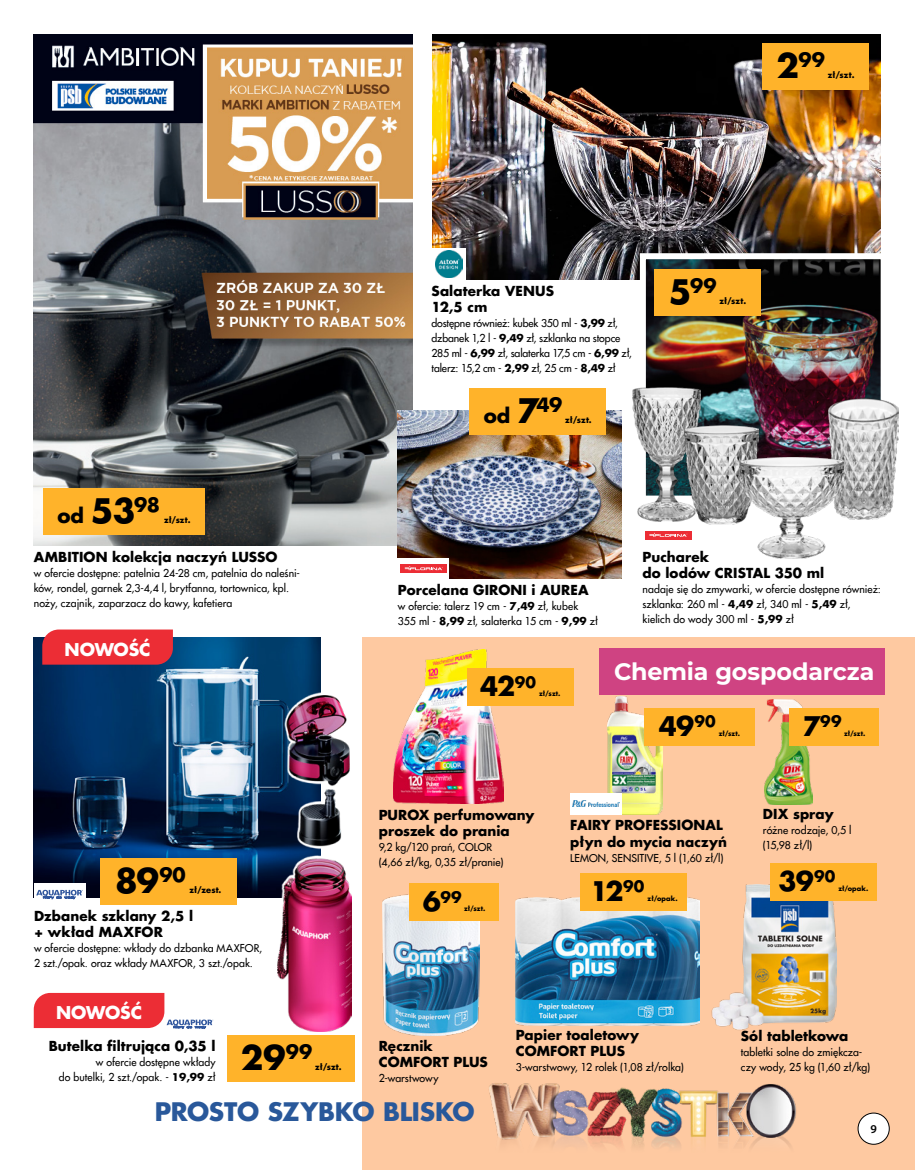
<style>
.page{position:relative;width:915px;height:1170px;background:#fff}
.page>*{position:absolute;margin:0;border:0;box-sizing:border-box;transform-origin:0 0}
.t1{font:700 33px "Futura Pl";color:#000}
.t2{font:700 26.4px "Futura Pl";letter-spacing:-.04em;color:#000}
.t3{font:700 24.9px "Futura Pl";letter-spacing:-.01em;color:#29589a}
.t4{font:700 23.85px "Montserrat";letter-spacing:-.005em;color:#fff}
.t5{font:700 19.8px "Futura Pl";color:#000}
.t6{font:700 19.2px "Futura Pl";color:#000}
.t7{font:700 17.25px "Futura Pl";letter-spacing:-.015em;color:#fff}
.t8{font:700 15.45px "Futura Pl";color:#000}
.t9{font:700 13.5px/16.2px "Futura Pl";letter-spacing:.005em;color:#000}
.t10{font:600 12px "Myriad Pro";color:#000}
.t11{font:10.5px/15px "Futura Pl";letter-spacing:.005em;color:#000}
.t12{font:700 8.25px "Futura Pl";letter-spacing:.01em;color:#000}
.t13{font:700 6.6px "Futura Pl";letter-spacing:.01em;color:#000}
.s1{font-size:33px}
.s2{font-weight:700}
.s3{font-size:26.4px}
</style>
<div class="page">
<div style="left:362px;top:637px;width:552px;height:532px;background:#fec9a1"></div>
<img style="left:432px;top:34px;width:448px;height:246px">
<img style="left:34px;top:34px;width:379px;height:511px">
<img style="left:34px;top:638px;width:286px;height:259px">
<img style="left:398px;top:410px;width:223px;height:168px">
<img style="left:636px;top:250px;width:245px;height:207px">
<img style="left:632px;top:387px;width:67px;height:134px">
<img style="left:684px;top:425px;width:73px;height:99px">
<img style="left:828px;top:399px;width:70px;height:120px">
<svg style="left:275px;top:692px;width:57px;height:340px"></svg>
<img style="left:277px;top:695px;width:75px;height:336px">
<img style="left:738px;top:457px;width:105px;height:102px">
<img style="left:764px;top:700px;width:48px;height:104px">
<img style="left:607px;top:696px;width:55px;height:118px">
<img style="left:515px;top:897px;width:184px;height:127px">
<img style="left:393px;top:649px;width:110px;height:154px">
<img style="left:382px;top:894px;width:97px;height:141px">
<img style="left:711px;top:884px;width:125px;height:146px">
<div style="left:34px;top:883px;width:51px;height:21px;background:#fff"></div>
<svg style="left:36px;top:889px;width:47px;height:9px"></svg>
<div style="left:398px;top:558px;width:51px;height:21px;background:#fff"></div>
<div style="left:400px;top:564px;width:46px;height:9px;background:#ec2d35"></div>
<svg style="left:404px;top:566px;width:38px;height:4px"></svg>
<div style="left:431px;top:248px;width:35px;height:32px;background:#fff"></div>
<img style="left:435px;top:250px;width:27px;height:27px">
<div style="left:644px;top:531px;width:47px;height:8px;background:#ec2d35"></div>
<svg style="left:649px;top:533px;width:38px;height:4px"></svg>
<div style="left:570px;top:792px;width:51px;height:22px;background:#fff"></div>
<img style="left:572px;top:800px;width:47px;height:6px">
<div style="left:42px;top:629px;width:131px;height:35px;background:#ec2d35"></div>
<svg style="left:34px;top:992px;width:179px;height:36px"></svg>
<div style="left:43px;top:488px;width:162px;height:47px;background:#ffb32a"></div>
<div style="left:762px;top:43px;width:106px;height:47px;background:#ffb32a"></div>
<div style="left:654px;top:269px;width:106px;height:46px;background:#ffb32a"></div>
<div style="left:469px;top:388px;width:136px;height:47px;background:#ffb32a"></div>
<div style="left:100px;top:858px;width:136px;height:47px;background:#ffb32a"></div>
<div style="left:227px;top:1035px;width:128px;height:46px;background:#ffb32a"></div>
<div style="left:467px;top:668px;width:106px;height:37px;background:#ffb32a"></div>
<div style="left:644px;top:708px;width:110px;height:37px;background:#ffb32a"></div>
<div style="left:789px;top:708px;width:89px;height:37px;background:#ffb32a"></div>
<div style="left:409px;top:883px;width:89px;height:37px;background:#ffb32a"></div>
<div style="left:580px;top:872px;width:106px;height:38px;background:#ffb32a"></div>
<div style="left:770px;top:862px;width:106px;height:38px;background:#ffb32a"></div>
<div style="left:857px;top:1112px;width:31px;height:32px;background:#fff;border-radius:50%"></div>
<div style="left:857px;top:1112px;width:32px;height:32px;border:1px solid #000;border-radius:50%"></div>
<img style="left:489px;top:1083px;width:308px;height:65px">
<div style="left:599px;top:648px;width:285px;height:46px;background:#cf4382"></div>
<h3 class="t6" style="left:776px;top:47px;width:50px"><span class="s1">2</span>99</h3>
<p class="t12" style="left:827px;top:70px;width:28px">zł/szt.</p>
<h3 class="t5" style="left:57px;top:502px;width:104px">od <span class="s1">53</span><sup>98</sup></h3>
<p class="t12" style="left:164px;top:514px;width:28px">zł/szt.</p>
<p class="t9" style="left:34px;top:548px;width:245px">AMBITION kolekcja naczyń LUSSO</p>
<p class="t11" style="left:34px;top:566px;width:268px">w ofercie dostępne: patelnia 24-28 cm, patelnia do naleśni&shy;ków, rondel, garnek 2,3-4,4 l, brytfanna, tortownica, kpl. noży, czajnik, zaparzacz do kawy, kafetiera</p>
<h3 class="t7" style="left:65px;top:638px;width:88px">NOWOŚĆ</h3>
<h1 class="t1" style="left:115px;top:858px;width:72px">89<sup>90</sup></h1>
<p class="t12" style="left:189px;top:884px;width:33px">zł/zest.</p>
<p class="t9" style="left:34px;top:907px;width:160px">Dzbanek szklany 2,5 l + wkład MAXFOR</p>
<p class="t11" style="left:34px;top:940px;width:230px">w ofercie dostępne: wkłady do dzbanka MAXFOR,<br>2 szt./opak. oraz wkłady MAXFOR, 3 szt./opak.</p>
<h3 class="t7" style="left:56px;top:1001px;width:88px">NOWOŚĆ</h3>
<p class="t9" style="left:49px;top:1037px;width:168px">Butelka filtrująca 0,35 l</p>
<p class="t11" style="left:59px;top:1054px;width:158px;text-align:right">w ofercie dostępne wkłady<br>do butelki, 2 szt./opak. - <span class="s2">19,99</span> zł</p>
<h1 class="t1" style="left:241px;top:1035px;width:73px">29<sup>99</sup></h1>
<p class="t12" style="left:315px;top:1061px;width:28px">zł/szt.</p>
<p class="t9" style="left:431px;top:282px;width:124px">Salaterka VENUS<br>12,5 cm</p>
<p class="t11" style="left:431px;top:316px;width:202px">dostępne również: kubek 350 ml - <span class="s2">3,99</span> zł, dzbanek 1,2 l - <span class="s2">9,49</span> zł, szklanka na stopce 285 ml - <span class="s2">6,99</span> zł, salaterka 17,5 cm - <span class="s2">6,99</span> zł, talerz: 15,2 cm - <span class="s2">2,99</span> zł, 25 cm - <span class="s2">8,49</span> zł</p>
<h3 class="t5" style="left:483px;top:402px;width:80px">od <span class="s1">7</span><sup>49</sup></h3>
<p class="t12" style="left:565px;top:414px;width:28px">zł/szt.</p>
<h3 class="t6" style="left:668px;top:273px;width:49px"><span class="s1">5</span>99</h3>
<p class="t12" style="left:719px;top:295px;width:28px">zł/szt.</p>
<p class="t9" style="left:398px;top:582px;width:192px">Porcelana GIRONI i AUREA</p>
<p class="t11" style="left:398px;top:599px;width:201px">w ofercie: talerz 19 cm - <span class="s2">7,49</span> zł, kubek<br>355 ml - <span class="s2">8,99</span> zł, salaterka 15 cm - <span class="s2">9,99</span> zł</p>
<p class="t9" style="left:642px;top:548px;width:183px">Pucharek<br>do lodów CRISTAL 350 ml</p>
<p class="t11" style="left:642px;top:582px;width:240px">nadaje się do zmywarki, w ofercie dostępne również: szklanka: 260 ml - <span class="s2">4,49</span> zł, 340 ml - <span class="s2">5,49</span> zł, kielich do wody 300 ml - <span class="s2">5,99</span> zł</p>
<h2 class="t2" style="left:480px;top:669px;width:57px">42<sup>90</sup></h2>
<p class="t13" style="left:539px;top:689px;width:23px">zł/szt.</p>
<h3 class="t4" style="left:614px;top:654px;width:262px">Chemia gospodarcza</h3>
<h2 class="t2" style="left:658px;top:708px;width:58px">49<sup>90</sup></h2>
<p class="t13" style="left:718px;top:729px;width:23px">zł/szt.</p>
<h3 class="t8" style="left:802px;top:711px;width:40px"><span class="s3">7</span>99</h3>
<p class="t13" style="left:843px;top:729px;width:23px">zł/szt.</p>
<p class="t9" style="left:378px;top:806px;width:157px">PUROX perfumowany proszek do prania</p>
<p class="t11" style="left:378px;top:839px;width:126px">9,2 kg/120 prań, COLOR (4,66 zł/kg, 0,35 zł/pranie)</p>
<h3 class="t8" style="left:422px;top:886px;width:40px"><span class="s3">6</span>99</h3>
<p class="t13" style="left:464px;top:904px;width:23px">zł/szt.</p>
<p class="t9" style="left:570px;top:816px;width:158px">FAIRY PROFESSIONAL płyn do mycia naczyń</p>
<p class="t11" style="left:570px;top:850px;width:154px">LEMON, SENSITIVE, 5 l (1,60 zł/l)</p>
<h2 class="t2" style="left:590px;top:873px;width:56px">12<sup>90</sup></h2>
<p class="t13" style="left:647px;top:893px;width:32px">zł/opak.</p>
<p class="t9" style="left:762px;top:805px;width:72px">DIX spray</p>
<p class="t11" style="left:762px;top:822px;width:90px">różne rodzaje, 0,5 l (15,98 zł/l)</p>
<h2 class="t2" style="left:778px;top:863px;width:58px">39<sup>90</sup></h2>
<p class="t13" style="left:838px;top:883px;width:32px">zł/opak.</p>
<p class="t9" style="left:378px;top:1037px;width:111px">Ręcznik<br>COMFORT PLUS</p>
<p class="t11" style="left:378px;top:1070px;width:61px">2-warstwowy</p>
<p class="t9" style="left:515px;top:1026px;width:125px">Papier toaletowy<br>COMFORT PLUS</p>
<p class="t11" style="left:515px;top:1059px;width:169px">3-warstwowy, 12 rolek (1,08 zł/rolka)</p>
<p class="t9" style="left:740px;top:1027px;width:109px">Sól tabletkowa</p>
<p class="t11" style="left:740px;top:1044px;width:131px">tabletki solne do zmiękcza&shy;czy wody, 25 kg (1,60 zł/kg)</p>
<h3 class="t3" style="left:155px;top:1095px;width:321px">PROSTO SZYBKO BLISKO</h3>
<p class="t10" style="left:870px;top:1121px;width:8px">9</p>
</div>
